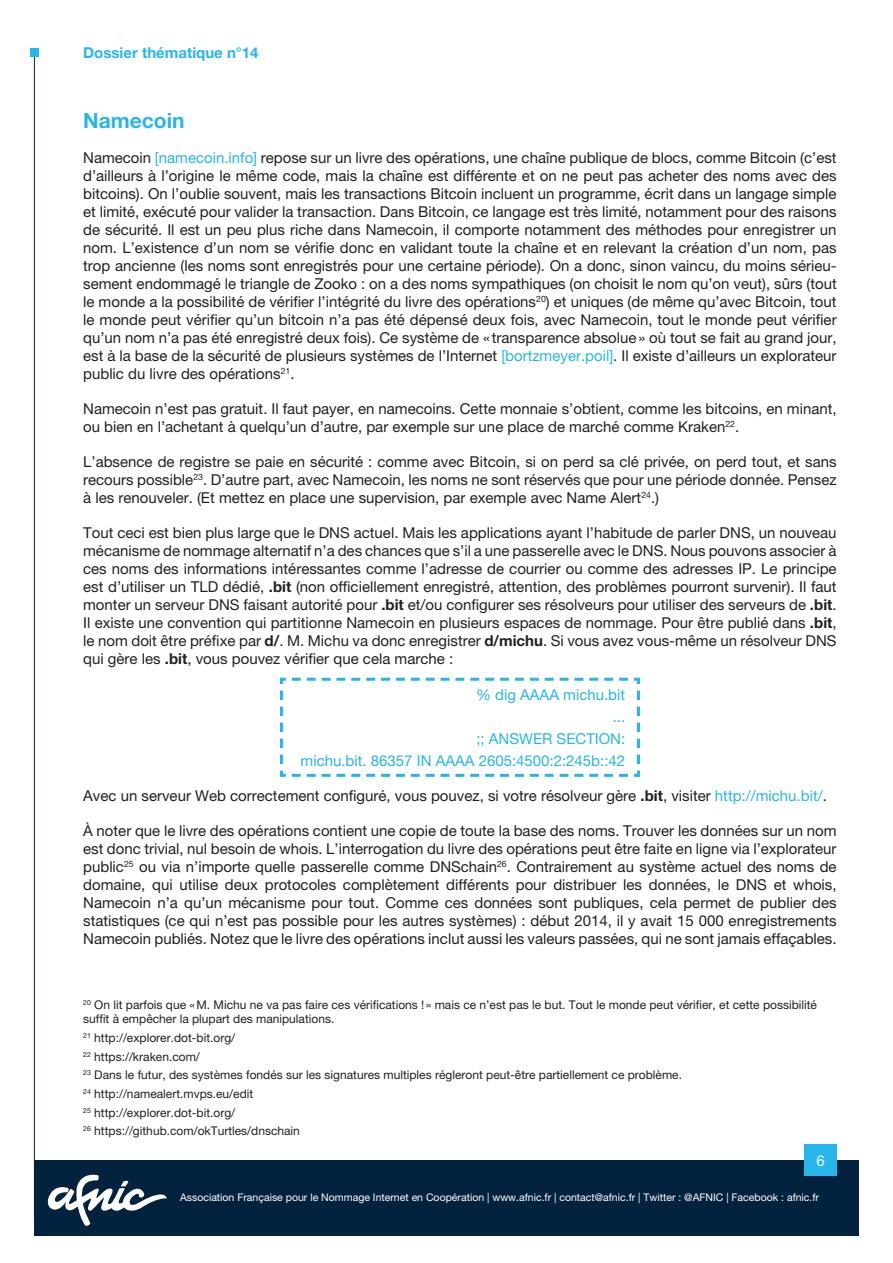
<style>
.page{position:relative;width:893px;height:1263px;background:#fff}
.page>*{position:absolute;margin:0;border:0;box-sizing:border-box;transform-origin:0 0}
.c_corpsBleu{font:700 21px "Helvetica Neue LT Std";color:#26b6ea}
.c_corps{font:15px/18px "Helvetica Neue LT Std";color:#231f20;text-align:justify}
.c_corps-2{font:15px "Helvetica Neue LT Std";color:#26b6ea}
.t1{font:700 15px "Helvetica Neue LT Std";color:#26b6ea}
.t2{font:15px "Helvetica Neue LT Std";color:#fff}
.c_corps-3{font:12px/14.4px "Helvetica Neue LT Std";color:#231f20}
.t3{font:10.5px "Helvetica Neue LT Std";color:#fff}
.s1{color:#26b6ea}
.s2{font-weight:700}
</style>
<div class="page">
<div style="left:34px;top:1161px;width:825px;height:75px;background:#03223d"></div>
<div style="left:804px;top:1145px;width:33px;height:31px;background:#26b6ea"></div>
<hr style="left:34px;top:54px;width:1px;height:1168px;background:#03223d">
<svg style="left:47px;top:1174px;width:120px;height:52px"></svg>
<div style="left:30px;top:49px;width:8px;height:8px;background:#26b6ea"></div>
<svg style="left:279px;top:677px;width:361px;height:100px"></svg>
<p class="t1" style="left:83px;top:44px;width:177px">Dossier thématique n°14</p>
<p class="c_corpsBleu" style="left:83px;top:107px;width:103px">Namecoin</p>
<p class="c_corps" style="left:83px;top:148px;width:755px">Namecoin <span class="s1">[namecoin.info]</span> repose sur un livre des opérations, une chaîne publique de blocs, comme Bitcoin (c’est d’ailleurs à l’origine le même code, mais la chaîne est différente et on ne peut pas acheter des noms avec des bitcoins). On l’oublie souvent, mais les transactions Bitcoin incluent un programme, écrit dans un langage simple et limité, exécuté pour valider la transaction. Dans Bitcoin, ce langage est très limité, notamment pour des raisons de sécurité. Il est un peu plus riche dans Namecoin, il comporte notamment des méthodes pour enregistrer un nom. L’existence d’un nom se vérifie donc en validant toute la chaîne et en relevant la création d’un nom, pas trop ancienne (les noms sont enregistrés pour une certaine période). On a donc, sinon vaincu, du moins sérieu&shy;sement endommagé le triangle de Zooko : on a des noms sympathiques (on choisit le nom qu’on veut), sûrs (tout le monde a la possibilité de vérifier l’intégrité du livre des opérations<sup>20</sup>) et uniques (de même qu’avec Bitcoin, tout le monde peut vérifier qu’un bitcoin n’a pas été dépensé deux fois, avec Namecoin, tout le monde peut vérifier qu’un nom n’a pas été enregistré deux fois). Ce système de « transparence absolue» où tout se fait au grand jour, est à la base de la sécurité de plusieurs systèmes de l’Internet <span class="s1">[bortzmeyer.poil]</span>. Il existe d’ailleurs un explorateur public du livre des opérations<sup>21</sup>.</p>
<p class="c_corps" style="left:83px;top:399px;width:755px">Namecoin n’est pas gratuit. Il faut payer, en namecoins. Cette monnaie s’obtient, comme les bitcoins, en minant, ou bien en l’achetant à quelqu’un d’autre, par exemple sur une place de marché comme Kraken<sup>22</sup>.</p>
<p class="c_corps" style="left:83px;top:452px;width:755px">L’absence de registre se paie en sécurité : comme avec Bitcoin, si on perd sa clé privée, on perd tout, et sans recours possible<sup>23</sup>. D’autre part, avec Namecoin, les noms ne sont réservés que pour une période donnée. Pensez à les renouveler. (Et mettez en place une supervision, par exemple avec Name Alert<sup>24</sup>.)</p>
<p class="c_corps" style="left:83px;top:523px;width:755px">Tout ceci est bien plus large que le DNS actuel. Mais les applications ayant l’habitude de parler DNS, un nouveau mécanisme de nommage alternatif n’a des chances que s’il a une passerelle avec le DNS. Nous pouvons associer à ces noms des informations intéressantes comme l’adresse de courrier ou comme des adresses IP. Le principe est d’utiliser un TLD dédié, <span class="s2">.bit</span> (non officiellement enregistré, attention, des problèmes pourront survenir). Il faut monter un serveur DNS faisant autorité pour <span class="s2">.bit</span> et/ou configurer ses résolveurs pour utiliser des serveurs de <span class="s2">.bit</span>.<br>Il existe une convention qui partitionne Namecoin en plusieurs espaces de nommage. Pour être publié dans <span class="s2">.bit</span>, le nom doit être préfixe par <span class="s2">d/</span>. M. Michu va donc enregistrer <span class="s2">d/michu</span>. Si vous avez vous-même un résolveur DNS qui gère les <span class="s2">.bit</span>, vous pouvez vérifier que cela marche :</p>
<p class="c_corps-2" style="left:476px;top:685px;width:151px">% dig AAAA michu.bit</p>
<p class="c_corps-2" style="left:613px;top:708px;width:14px">...</p>
<p class="c_corps-2" style="left:476px;top:730px;width:150px">;; ANSWER SECTION:</p>
<p class="c_corps-2" style="left:301px;top:752px;width:326px">michu.bit. 86357 IN AAAA 2605:4500:2:245b::42</p>
<p class="c_corps" style="left:83px;top:786px;width:745px">Avec un serveur Web correctement configuré, vous pouvez, si votre résolveur gère <span class="s2">.bit</span>, visiter <span class="s1">http://michu.bit/</span>.</p>
<p class="c_corps" style="left:83px;top:821px;width:755px">À noter que le livre des opérations contient une copie de toute la base des noms. Trouver les données sur un nom est donc trivial, nul besoin de whois. L’interrogation du livre des opérations peut être faite en ligne via l’explorateur public<sup>25</sup> ou via n’importe quelle passerelle comme DNSchain<sup>26</sup>. Contrairement au système actuel des noms de domaine, qui utilise deux protocoles complètement différents pour distribuer les données, le DNS et whois, Namecoin n’a qu’un mécanisme pour tout. Comme ces données sont publiques, cela permet de publier des statistiques (ce qui n’est pas possible pour les autres systèmes) : début 2014, il y avait 15 000 enregistrements Namecoin publiés. Notez que le livre des opérations inclut aussi les valeurs passées, qui ne sont jamais effaçables.</p>
<p class="c_corps-3" style="left:83px;top:997px;width:735px"><sup>20</sup> On lit parfois que «M. Michu ne va pas faire ces vérifications ! » mais ce n’est pas le but. Tout le monde peut vérifier, et cette possibilité suffit à empêcher la plupart des manipulations.</p>
<p class="c_corps-3" style="left:83px;top:1030px;width:154px"><sup>21</sup> http://explorer.dot-bit.org/</p>
<p class="c_corps-3" style="left:83px;top:1049px;width:118px"><sup>22</sup> https://kraken.com/</p>
<p class="c_corps-3" style="left:83px;top:1068px;width:600px"><sup>23</sup> Dans le futur, des systèmes fondés sur les signatures multiples régleront peut-être partiellement ce problème.</p>
<p class="c_corps-3" style="left:83px;top:1086px;width:172px"><sup>24</sup> http://namealert.mvps.eu/edit</p>
<p class="c_corps-3" style="left:83px;top:1105px;width:154px"><sup>25</sup> http://explorer.dot-bit.org/</p>
<p class="c_corps-3" style="left:83px;top:1124px;width:218px"><sup>26</sup> https://github.com/okTurtles/dnschain</p>
<p class="t2" style="left:816px;top:1151px;width:10px">6</p>
<p class="t3" style="left:180px;top:1191px;width:641px">Association Française pour le Nommage Internet en Coopération | www.afnic.fr | contact@afnic.fr | Twitter : @AFNIC | Facebook : afnic.fr</p>
</div>
